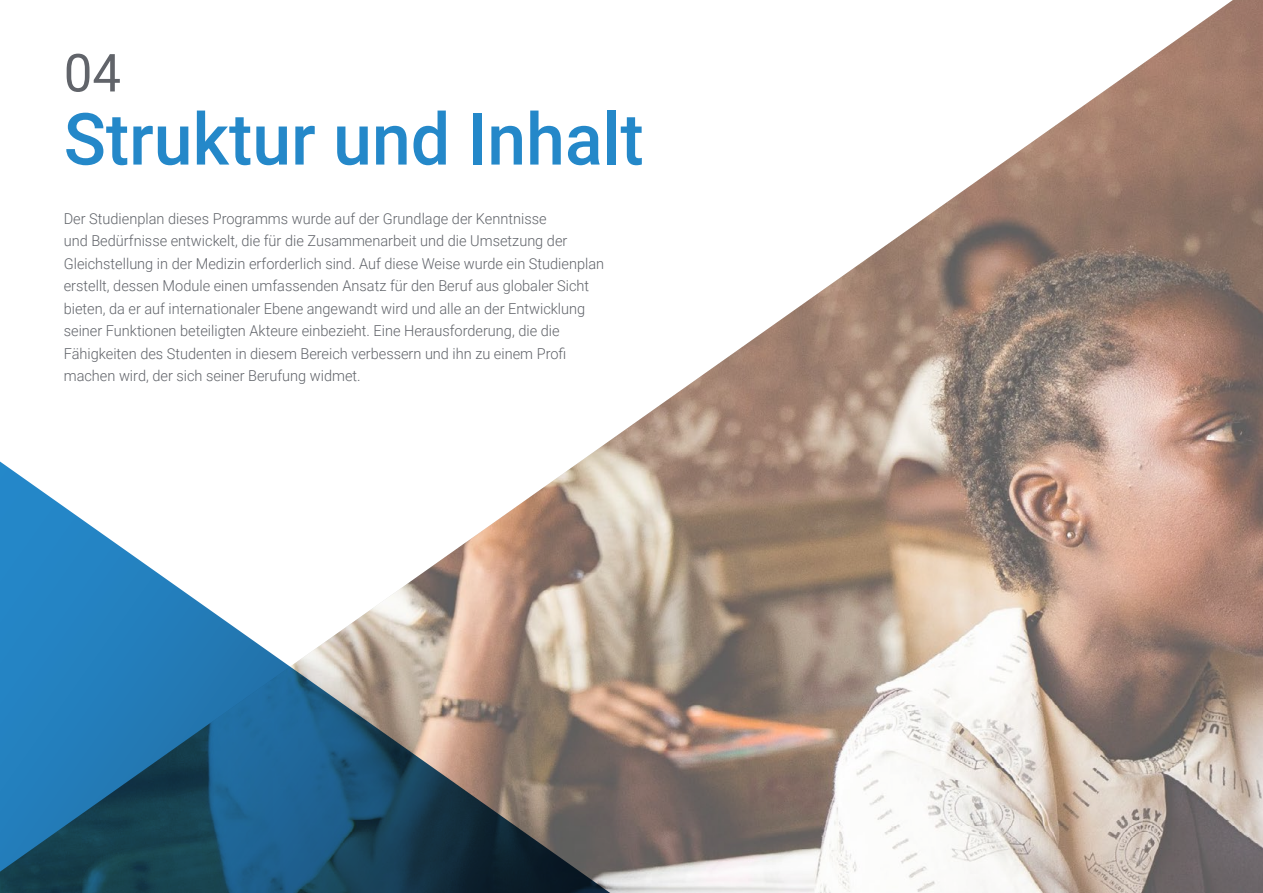
<style>
.page{position:relative;width:1263px;height:893px;background:#fff}
.page>*{position:absolute;margin:0;border:0;box-sizing:border-box;transform-origin:0 0}
.t1{font:500 72px "Roboto";color:#2488c9}
.t2{font:52.5px "Roboto";color:#61646a}
.t3{font:300 15px/22.5px "Roboto";color:#61646a}
</style>
<div class="page">
<img style="left:602px;top:0;width:661px;height:893px">
<svg style="left:0;top:446px;width:640px;height:447px"></svg>
<h2 class="t2" style="left:64px;top:36px;width:59px">04</h2>
<h1 class="t1" style="left:64px;top:89px;width:581px">Struktur und Inhalt</h1>
<p class="t3" style="left:64px;top:207px;width:542px">Der Studienplan dieses Programms wurde auf der Grundlage der Kenntnisse<br>und Bedürfnisse entwickelt, die für die Zusammenarbeit und die Umsetzung der Gleichstellung in der Medizin erforderlich sind. Auf diese Weise wurde ein Studienplan erstellt, dessen Module einen umfassenden Ansatz für den Beruf aus globaler Sicht bieten, da er auf internationaler Ebene angewandt wird und alle an der Entwicklung seiner Funktionen beteiligten Akteure einbezieht. Eine Herausforderung, die die Fähigkeiten des Studenten in diesem Bereich verbessern und ihn zu einem Profi machen wird, der sich seiner Berufung widmet.</p>
</div>
